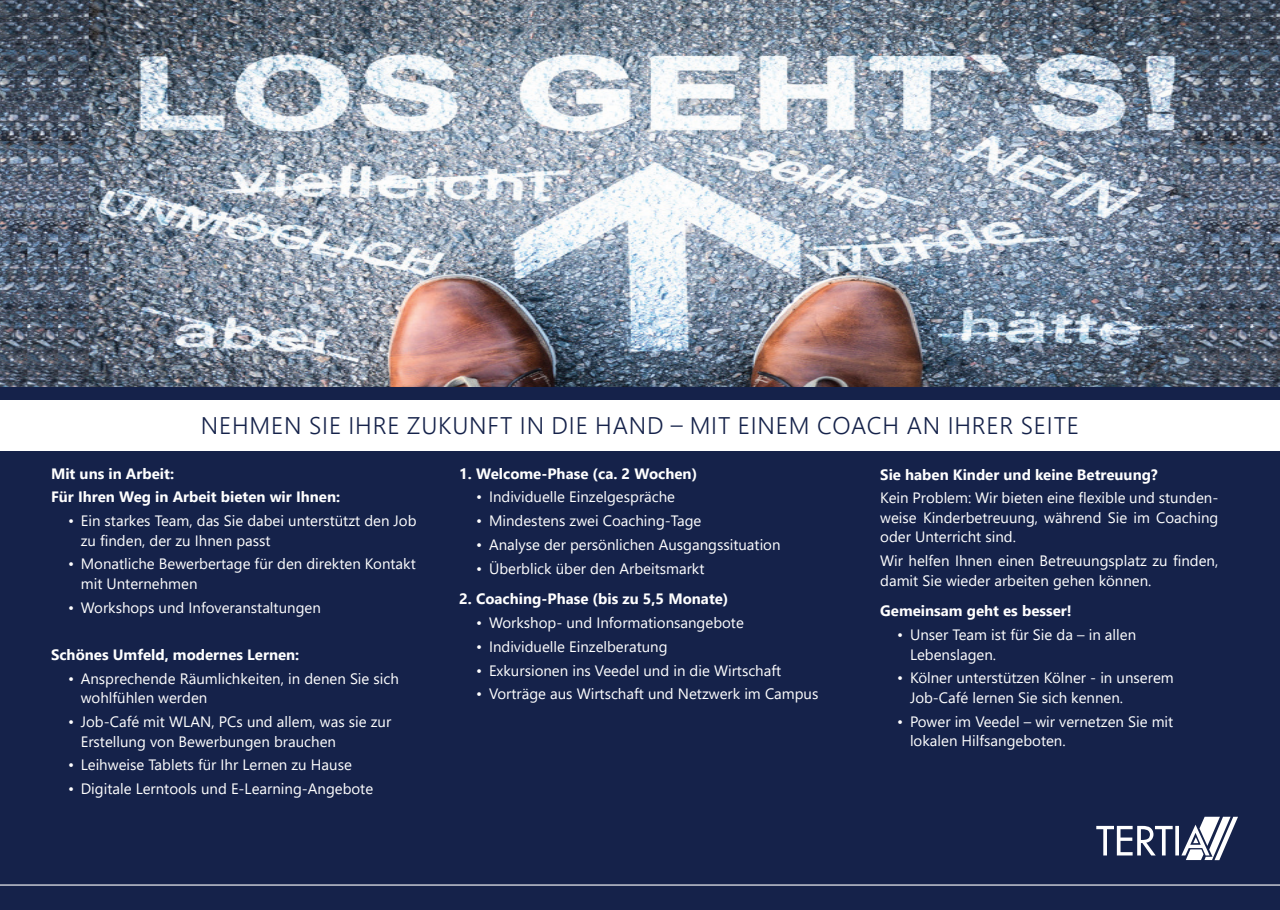
<style>
.page{position:relative;width:1280px;height:910px;background:#fff}
.page>*{position:absolute;margin:0;border:0;box-sizing:border-box;transform-origin:0 0}
.t1{font:300 24px "Segoe UI";letter-spacing:.035em;color:#15224a}
.t2{font:15px/19.5px "Segoe UI";color:#fff}
.t3{font:700 15px/23.7px "Segoe UI";color:#fff}
</style>
<div class="page">
<div style="left:0;top:387px;width:1280px;height:523px;background:#15224a"></div>
<div style="left:0;top:400px;width:1280px;height:51px;background:#fff"></div>
<img style="left:0;top:0;width:1280px;height:387px">
<svg style="left:1096px;top:817px;width:142px;height:43px"></svg>
<hr style="left:0;top:884px;width:1280px;height:2px;background:#fff">
<h1 class="t1" style="left:201px;top:403px;width:880px">NEHMEN SIE IHRE ZUKUNFT IN DIE HAND – MIT EINEM COACH AN IHRER SEITE</h1>
<p class="t3" style="left:880px;top:461px;width:279px">Sie haben Kinder und keine Betreuung?</p>
<p class="t2" style="left:880px;top:487px;width:340px;text-align:justify">Kein Problem: Wir bieten eine flexible und stunden&shy;weise Kinderbetreuung, während Sie im Coaching oder Unterricht sind.</p>
<p class="t2" style="left:880px;top:550px;width:340px">Wir helfen Ihnen einen Betreuungsplatz zu finden, damit Sie wieder arbeiten gehen können.</p>
<p class="t3" style="left:880px;top:598px;width:193px">Gemeinsam geht es besser!</p>
<p class="t2" style="left:910px;top:624px;width:228px;text-indent:-13px">• Unser Team ist für Sie da – in allen<br>Lebenslagen.</p>
<p class="t2" style="left:910px;top:667px;width:265px;text-indent:-13px">• Kölner unterstützen Kölner - in unserem<br>Job-Café lernen Sie sich kennen.</p>
<p class="t2" style="left:910px;top:710px;width:265px;text-indent:-13px">• Power im Veedel – wir vernetzen Sie mit lokalen Hilfsangeboten.</p>
<p class="t3" style="left:51px;top:460px;width:291px">Mit uns in Arbeit:<br>Für Ihren Weg in Arbeit bieten wir Ihnen:</p>
<p class="t2" style="left:81px;top:510px;width:337px;text-indent:-13px">• Ein starkes Team, das Sie dabei unterstützt den Job zu finden, der zu Ihnen passt</p>
<p class="t2" style="left:81px;top:553px;width:336px;text-indent:-13px">• Monatliche Bewerbertage für den direkten Kontakt mit Unternehmen</p>
<p class="t2" style="left:68px;top:596px;width:254px">• Workshops und Infoveranstaltungen</p>
<p class="t3" style="left:51px;top:642px;width:250px">Schönes Umfeld, modernes Lernen:</p>
<p class="t2" style="left:81px;top:667px;width:320px;text-indent:-13px">• Ansprechende Räumlichkeiten, in denen Sie sich wohlfühlen werden</p>
<p class="t2" style="left:81px;top:711px;width:312px;text-indent:-13px">• Job-Café mit WLAN, PCs und allem, was sie zur<br>Erstellung von Bewerbungen brauchen</p>
<p class="t2" style="left:68px;top:754px;width:285px">• Leihweise Tablets für Ihr Lernen zu Hause</p>
<p class="t2" style="left:68px;top:778px;width:307px">• Digitale Lerntools und E-Learning-Angebote</p>
<p class="t3" style="left:459px;top:460px;width:239px">1. Welcome-Phase (ca. 2 Wochen)</p>
<p class="t2" style="left:476px;top:486px;width:200px">• Individuelle Einzelgespräche</p>
<p class="t2" style="left:476px;top:510px;width:227px">• Mindestens zwei Coaching-Tage</p>
<p class="t2" style="left:476px;top:533px;width:306px">• Analyse der persönlichen Ausgangssituation</p>
<p class="t2" style="left:476px;top:557px;width:230px">• Überblick über den Arbeitsmarkt</p>
<p class="t3" style="left:459px;top:586px;width:271px">2. Coaching-Phase (bis zu 5,5 Monate)</p>
<p class="t2" style="left:476px;top:612px;width:269px">• Workshop- und Informationsangebote</p>
<p class="t2" style="left:476px;top:635px;width:193px">• Individuelle Einzelberatung</p>
<p class="t2" style="left:476px;top:659px;width:306px">• Exkursionen ins Veedel und in die Wirtschaft</p>
<p class="t2" style="left:476px;top:683px;width:344px">• Vorträge aus Wirtschaft und Netzwerk im Campus</p>
</div>
